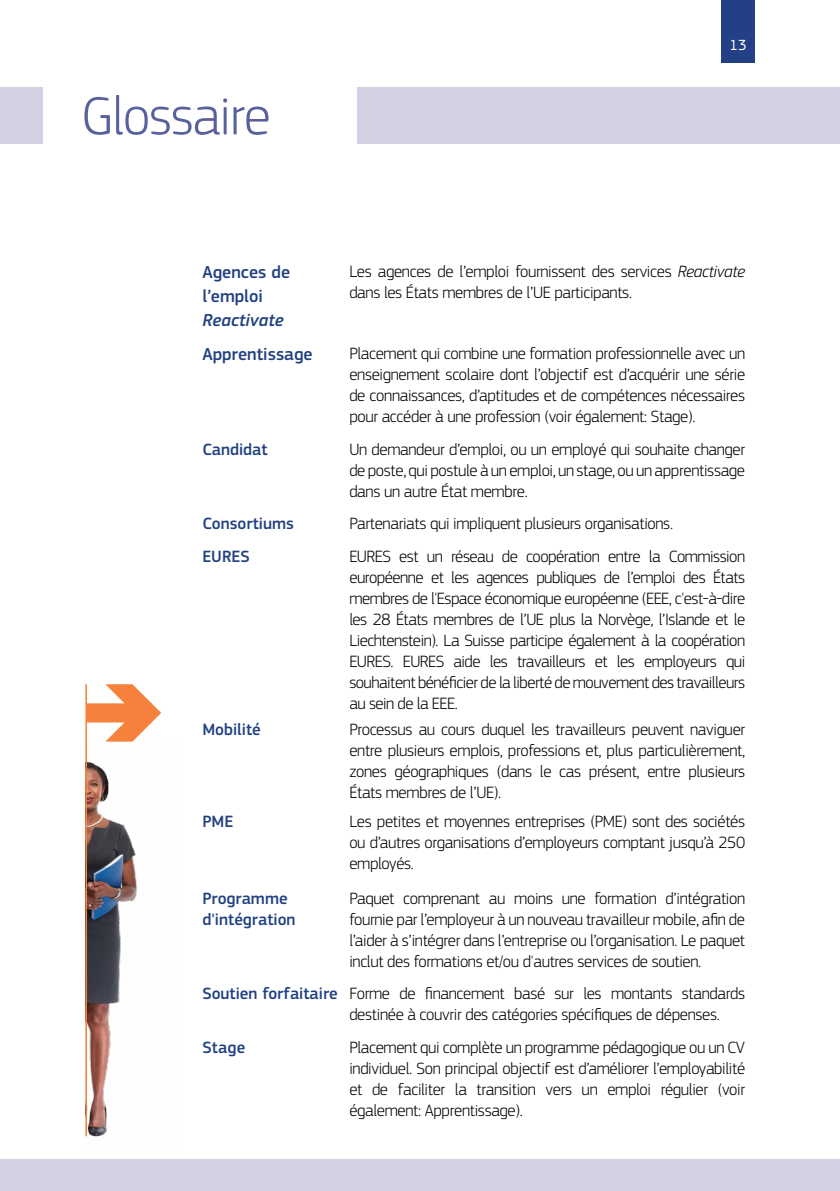
<style>
.page{position:relative;width:840px;height:1191px;background:#fff}
.page>*{position:absolute;margin:0;border:0;box-sizing:border-box;transform-origin:0 0}
.Heading__7{font:300 56px "EC Square Sans Pro";letter-spacing:-.025em;color:#58619c}
.Body{font:500 18px/24px "EC Square Sans Pro";color:#214182}
.Body-2{font:300 17px/21px "EC Square Sans Pro";letter-spacing:-.02em;color:#000;text-align:justify}
.Body-3{font:500 17px/21px "EC Square Sans Pro";color:#214182}
.Folio{font:15.4px "EC Square Sans Pro";color:#fff}
.s1{font-style:italic}
</style>
<div class="page">
<div style="left:0;top:1159px;width:839px;height:32px;background:#d3d2e3"></div>
<div style="left:0;top:87px;width:43px;height:57px;background:#d3d2e3"></div>
<div style="left:357px;top:87px;width:482px;height:57px;background:#d3d2e3"></div>
<div style="left:720px;top:0;width:34px;height:63px;background:#233f86"></div>
<img style="left:86px;top:761px;width:52px;height:376px">
<hr style="left:85px;top:684px;width:2px;height:452px;background:#f5813c">
<svg style="left:86px;top:684px;width:75px;height:57px"></svg>
<h2 class="Heading__7" style="left:81px;top:83px;width:191px">Glossaire</h2>
<p class="Folio" style="left:729px;top:36px;width:19px">13</p>
<p class="Body" style="left:202px;top:260px;width:89px">Agences de l’emploi<br><span class="s1">Reactivate</span></p>
<p class="Body-2" style="left:349px;top:261px;width:397px">Les agences de l’emploi fournissent des services <span class="s1">Reactivate </span>dans les États membres de l’UE participants.</p>
<p class="Body" style="left:202px;top:342px;width:112px">Apprentissage</p>
<p class="Body-2" style="left:349px;top:343px;width:397px">Placement qui combine une formation professionnelle avec un enseignement scolaire dont l’objectif est d’acquérir une série de connaissances, d’aptitudes et de compétences nécessaires pour accéder à une profession (voir également: Stage).</p>
<p class="Body-3" style="left:202px;top:439px;width:67px">Candidat</p>
<p class="Body-2" style="left:349px;top:439px;width:397px">Un demandeur d’emploi, ou un employé qui souhaite changer de poste, qui postule à un emploi, un stage, ou un apprentissage dans un autre État membre.</p>
<p class="Body-3" style="left:202px;top:513px;width:93px">Consortiums</p>
<p class="Body-2" style="left:349px;top:513px;width:323px">Partenariats qui impliquent plusieurs organisations.</p>
<p class="Body-3" style="left:202px;top:546px;width:49px">EURES</p>
<p class="Body-2" style="left:349px;top:545px;width:397px">EURES est un réseau de coopération entre la Commission européenne et les agences publiques de l’emploi des États membres de l'Espace économique européenne (EEE, c'est-à-dire les 28 États membres de l’UE plus la Norvège, l’Islande et le Liechtenstein). La Suisse participe également à la coopération EURES. EURES aide les travailleurs et les employeurs qui souhaitent bénéficier de la liberté de mouvement des travailleurs au sein de la EEE.</p>
<p class="Body-3" style="left:202px;top:719px;width:60px">Mobilité</p>
<p class="Body-2" style="left:349px;top:718px;width:397px">Processus au cours duquel les travailleurs peuvent naviguer entre plusieurs emplois, professions et, plus particulièrement, zones géographiques (dans le cas présent, entre plusieurs États membres de l’UE).</p>
<p class="Body-3" style="left:202px;top:811px;width:32px">PME</p>
<p class="Body-2" style="left:349px;top:811px;width:397px">Les petites et moyennes entreprises (PME) sont des sociétés ou d’autres organisations d’employeurs comptant jusqu’à 250 employés.</p>
<p class="Body-3" style="left:202px;top:888px;width:95px">Programme d'intégration</p>
<p class="Body-2" style="left:349px;top:887px;width:397px">Paquet comprenant au moins une formation d’intégration fournie par l’employeur à un nouveau travailleur mobile, afin de l’aider à s’intégrer dans l’entreprise ou l’organisation. Le paquet inclut des formations et/ou d'autres services de soutien.</p>
<p class="Body-3" style="left:202px;top:983px;width:137px">Soutien forfaitaire</p>
<p class="Body-2" style="left:349px;top:983px;width:397px">Forme de financement basé sur les montants standards destinée à couvrir des catégories spécifiques de dépenses.</p>
<p class="Body-3" style="left:202px;top:1037px;width:44px">Stage</p>
<p class="Body-2" style="left:349px;top:1037px;width:397px">Placement qui complète un programme pédagogique ou un CV individuel. Son principal objectif est d’améliorer l’employabilité et de faciliter la transition vers un emploi régulier (voir également: Apprentissage).</p>
</div>
